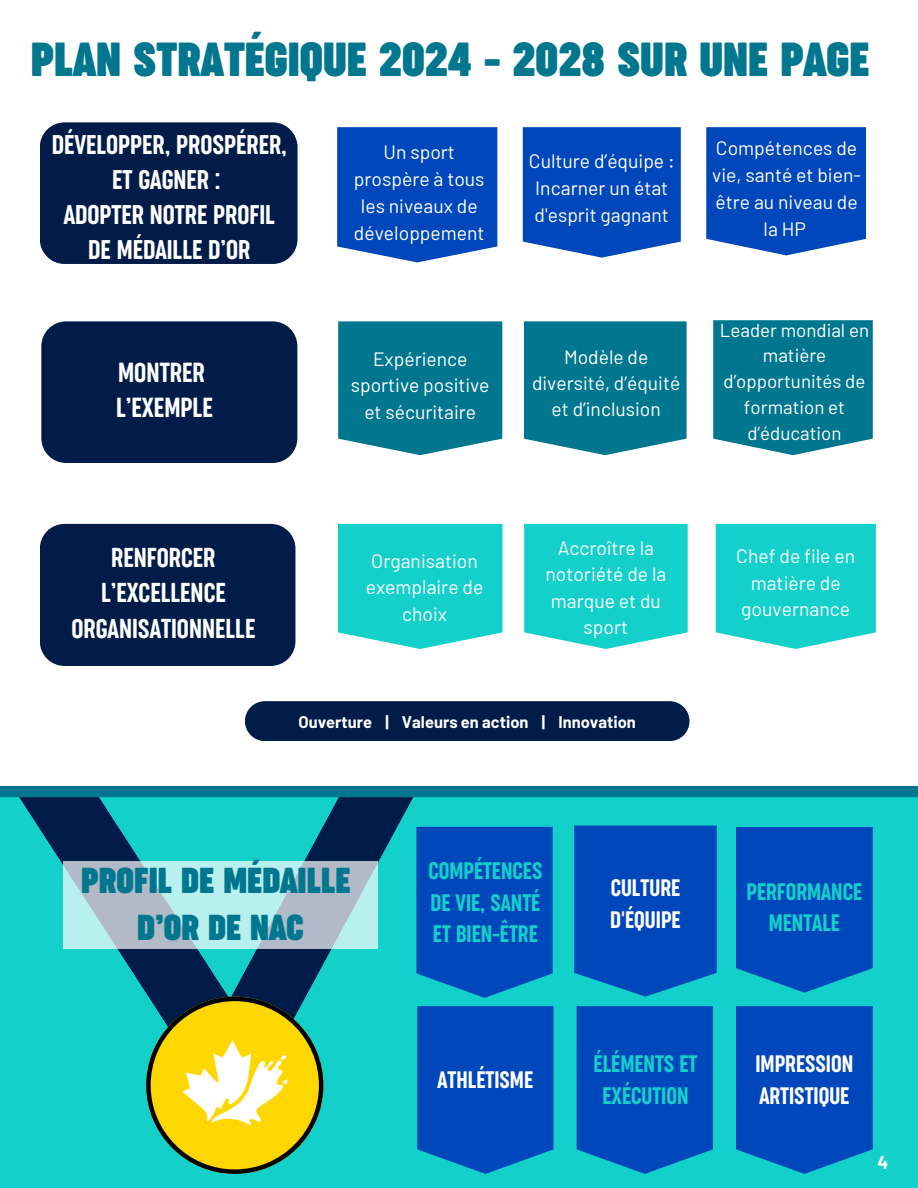
<style>
.page{position:relative;width:918px;height:1188px;background:#13d0ca}
.page>*{position:absolute;margin:0;border:0;box-sizing:border-box;transform-origin:0 0}
.t1{font:700 45px "Cocogoose Compressed";color:#00768f}
.t2{font:700 33.9px "Cocogoose Compressed";color:#00768f}
.t3{font:25.8px "Cocogoose Compressed Trial Semili";color:#fff}
.t4{font:300 25.5px/34.8px "Cocogoose Compressed";color:#fff;text-align:center}
.t5{font:25.5px/35.7px "Cocogoose Compressed Trial Semili";color:#fff;text-align:center}
.t6{font:300 22.5px/31.5px "Cocogoose Compressed";color:#13d0ca;text-align:center}
.t7{font:300 22.5px/31.5px "Cocogoose Compressed";color:#fff}
.t8{font:19.35px/27px "Barlow";color:#fff;text-align:center}
.t9{font:18.75px/25.8px "Barlow";color:#fff;text-align:center}
.t10{font:700 18px "Barlow";color:#fff}
.t11{font:700 16.5px "Barlow";color:#fff}
</style>
<div class="page">
<svg style="left:235px;top:797px;width:180px;height:200px"></svg>
<svg style="left:17px;top:797px;width:218px;height:200px"></svg>
<div style="left:0;top:0;width:918px;height:786px;background:#fff"></div>
<div style="left:41px;top:321px;width:256px;height:142px;background:#011c48;border-radius:25px"></div>
<svg style="left:338px;top:321px;width:164px;height:134px;background:#107e96"></svg>
<svg style="left:524px;top:321px;width:163px;height:134px;background:#107e96"></svg>
<svg style="left:713px;top:320px;width:160px;height:135px;background:#117f96"></svg>
<div style="left:40px;top:524px;width:255px;height:142px;background:#011c48"></div>
<div style="left:338px;top:524px;width:164px;height:125px;background:#13d0ca"></div>
<svg style="left:524px;top:524px;width:164px;height:125px;background:#23d3cd"></svg>
<svg style="left:716px;top:524px;width:160px;height:125px;background:#22d3cd"></svg>
<div style="left:245px;top:701px;width:445px;height:40px;background:#011c48;border-radius:20px"></div>
<div style="left:40px;top:122px;width:258px;height:142px;background:#011c48;border-radius:25px"></div>
<svg style="left:337px;top:127px;width:160px;height:135px;background:#0f52bf"></svg>
<svg style="left:523px;top:127px;width:158px;height:131px;background:#1053bf"></svg>
<svg style="left:706px;top:127px;width:160px;height:128px;background:#1153bf"></svg>
<div style="left:0;top:786px;width:918px;height:11px;background:#00768f"></div>
<svg style="left:146px;top:997px;width:177px;height:177px"></svg>
<svg style="left:416px;top:827px;width:137px;height:171px;background:#0151bc"></svg>
<svg style="left:574px;top:826px;width:143px;height:171px;background:#0151bc"></svg>
<svg style="left:736px;top:827px;width:137px;height:166px;background:#0151bc"></svg>
<svg style="left:417px;top:1006px;width:137px;height:168px;background:#0151bc"></svg>
<svg style="left:577px;top:1006px;width:136px;height:168px;background:#0151bc"></svg>
<svg style="left:736px;top:1006px;width:137px;height:168px;background:#0151bc"></svg>
<svg style="left:63px;top:861px;width:315px;height:88px;background:#b4d5da"></svg>
<img style="left:155px;top:1012px;width:160px;height:141px">
<p class="t1" style="left:31px;top:39px;width:840px">PLAN STRATÉGIQUE 2024 - 2028 SUR UNE PAGE</p>
<p class="t4" style="left:52px;top:129px;width:237px">DÉVELOPPER, PROSPÉRER,<br>ET GAGNER :</p>
<p class="t4" style="left:64px;top:198px;width:213px">ADOPTER NOTRE PROFIL<br>DE MÉDAILLE D’OR</p>
<p class="t3" style="left:118px;top:357px;width:88px">MONTRER</p>
<p class="t3" style="left:116px;top:392px;width:98px">L’EXEMPLE</p>
<p class="t8" style="left:354px;top:138px;width:132px">Un sport prospère à tous les niveaux de développement</p>
<p class="t8" style="left:529px;top:147px;width:147px;text-align:left">Culture d’équipe :<br>Incarner un état d'esprit gagnant</p>
<p class="t8" style="left:351px;top:345px;width:140px;line-height:26.2px">Expérience sportive positive et sécuritaire</p>
<p class="t8" style="left:532px;top:343px;width:150px;line-height:26.2px">Modèle de diversité, d’équité et d’inclusion</p>
<p class="t8" style="left:712px;top:133px;width:150px">Compétences de vie, santé et bien&shy;être au niveau de la HP</p>
<p class="t9" style="left:720px;top:316px;width:151px">Leader mondial en matière d’opportunités de formation et d’éducation</p>
<p class="t5" style="left:71px;top:540px;width:185px">RENFORCER<br>L’EXCELLENCE<br>ORGANISATIONNELLE</p>
<p class="t8" style="left:366px;top:547px;width:119px;line-height:26.4px">Organisation exemplaire de choix</p>
<p class="t8" style="left:545px;top:534px;width:123px;line-height:26.4px">Accroître la notoriété de la marque et du sport</p>
<p class="t8" style="left:736px;top:542px;width:121px;line-height:26.4px">Chef de file en matière de gouvernance</p>
<p class="t11" style="left:298px;top:712px;width:339px">Ouverture | Valeurs en action | Innovation</p>
<p class="t2" style="left:81px;top:865px;width:271px">PROFIL DE MÉDAILLE</p>
<p class="t2" style="left:137px;top:912px;width:168px">D’OR DE NAC</p>
<p class="t6" style="left:428px;top:857px;width:116px;text-align:justify">COMPÉTENCES DE VIE, SANTÉ ET BIEN-ÊTRE</p>
<p class="t7" style="left:438px;top:1065px;width:97px">ATHLÉTISME</p>
<p class="t7" style="left:610px;top:874px;width:72px">CULTURE<br>D'ÉQUIPE</p>
<p class="t6" style="left:747px;top:877px;width:117px">PERFORMANCE<br>MENTALE</p>
<p class="t6" style="left:594px;top:1050px;width:105px">ÉLÉMENTS ET<br>EXÉCUTION</p>
<p class="t7" style="left:755px;top:1050px;width:99px">IMPRESSION<br>ARTISTIQUE</p>
<p class="t10" style="left:878px;top:1151px;width:12px">4</p>
</div>
